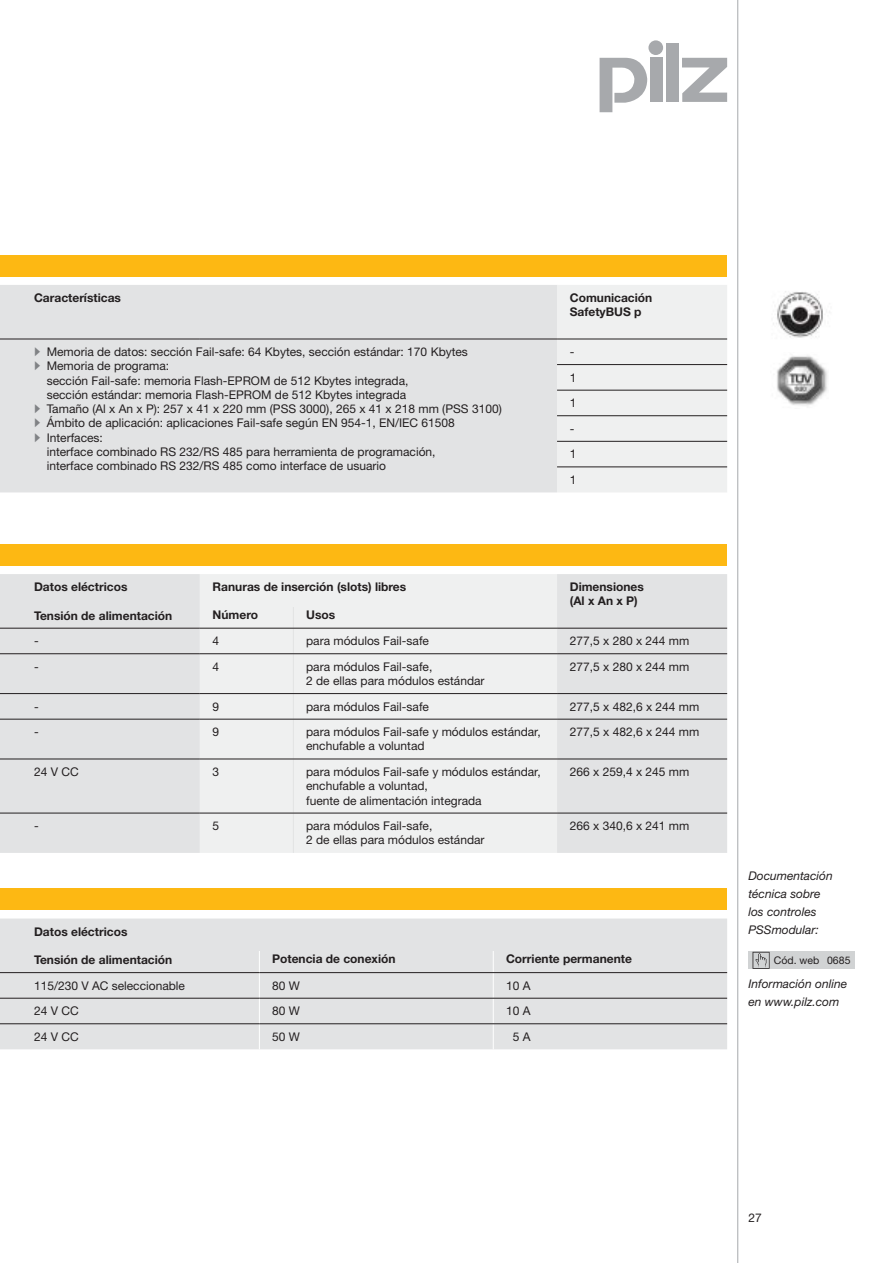
<style>
.page{position:relative;width:893px;height:1263px;background:#fff}
.page>*{position:absolute;margin:0;border:0;box-sizing:border-box;transform-origin:0 0}
.t1{font:12px/14.2px "Helvetica Neue LT Pro";color:#231f20}
.t2{font:700 12px/14.2px "Helvetica Neue LT Pro";color:#231f20}
.t3{font:italic 12px/18px "Helvetica Neue LT Pro";color:#231f20}
.t4{font:10.5px "Helvetica Neue LT Pro";color:#231f20}
.s1{color:#808285}
</style>
<div class="page">
<div style="left:1px;top:255px;width:726px;height:21px;background:#fdb813"></div>
<div style="left:1px;top:889px;width:726px;height:21px;background:#fdb813"></div>
<div style="left:1px;top:544px;width:726px;height:22px;background:#fdb813"></div>
<img style="left:773px;top:291px;width:50px;height:47px">
<img style="left:777px;top:355px;width:51px;height:51px">
<svg style="left:600px;top:58px;width:47px;height:54px"></svg>
<div style="left:650px;top:58px;width:12px;height:44px;background:#a7a9ac"></div>
<div style="left:648px;top:40px;width:15px;height:15px;background:#a7a9ac;border-radius:50%"></div>
<div style="left:666px;top:44px;width:12px;height:58px;background:#a7a9ac"></div>
<svg style="left:682px;top:58px;width:45px;height:44px"></svg>
<div style="left:748px;top:952px;width:107px;height:17px;background:#d1d3d4"></div>
<svg style="left:752px;top:952px;width:18px;height:17px"></svg>
<hr style="left:737px;top:0;width:1px;height:1262px;background:#a7a9ac">
<svg style="left:1px;top:285px;width:726px;height:207px;fill:#e2e3e4"></svg>
<hr style="left:557px;top:339px;width:170px;height:1px;background:#231f20">
<hr style="left:557px;top:364px;width:170px;height:1px;background:#231f20">
<hr style="left:557px;top:390px;width:170px;height:1px;background:#231f20">
<hr style="left:557px;top:415px;width:170px;height:1px;background:#231f20">
<hr style="left:557px;top:441px;width:170px;height:1px;background:#231f20">
<hr style="left:557px;top:466px;width:170px;height:1px;background:#231f20">
<hr style="left:1px;top:339px;width:199px;height:1px;background:#231f20">
<hr style="left:200px;top:339px;width:357px;height:1px;background:#231f20">
<div style="left:1px;top:918px;width:726px;height:131px;background:#e2e3e4"></div>
<hr style="left:493px;top:936px;width:1px;height:36px;background:#fff">
<svg style="left:493px;top:973px;width:1px;height:76px"></svg>
<hr style="left:259px;top:936px;width:1px;height:36px;background:#fff">
<svg style="left:259px;top:973px;width:1px;height:76px"></svg>
<hr style="left:1px;top:972px;width:258px;height:1px;background:#231f20">
<hr style="left:259px;top:972px;width:468px;height:1px;background:#231f20">
<hr style="left:1px;top:998px;width:258px;height:1px;background:#231f20">
<hr style="left:259px;top:998px;width:468px;height:1px;background:#231f20">
<hr style="left:1px;top:1023px;width:258px;height:1px;background:#231f20">
<hr style="left:259px;top:1023px;width:468px;height:1px;background:#231f20">
<div style="left:557px;top:574px;width:170px;height:279px;background:#e2e3e4"></div>
<svg style="left:1px;top:574px;width:556px;height:279px;fill:#eff0f0"></svg>
<hr style="left:557px;top:628px;width:170px;height:1px;background:#231f20">
<hr style="left:1px;top:653px;width:199px;height:1px;background:#231f20">
<hr style="left:557px;top:653px;width:170px;height:1px;background:#231f20">
<hr style="left:1px;top:693px;width:199px;height:1px;background:#231f20">
<hr style="left:557px;top:693px;width:170px;height:1px;background:#231f20">
<hr style="left:1px;top:719px;width:199px;height:1px;background:#231f20">
<hr style="left:557px;top:719px;width:170px;height:1px;background:#231f20">
<hr style="left:1px;top:759px;width:199px;height:1px;background:#231f20">
<hr style="left:557px;top:759px;width:170px;height:1px;background:#231f20">
<hr style="left:1px;top:813px;width:199px;height:1px;background:#231f20">
<hr style="left:557px;top:813px;width:170px;height:1px;background:#231f20">
<hr style="left:293px;top:654px;width:1px;height:39px;background:#e2e3e4">
<svg style="left:293px;top:694px;width:1px;height:25px"></svg>
<hr style="left:293px;top:719px;width:1px;height:40px;background:#e2e3e4">
<hr style="left:293px;top:759px;width:1px;height:54px;background:#e2e3e4">
<hr style="left:293px;top:813px;width:1px;height:40px;background:#e2e3e4">
<hr style="left:200px;top:653px;width:357px;height:1px;background:#231f20">
<hr style="left:200px;top:693px;width:357px;height:1px;background:#231f20">
<hr style="left:200px;top:719px;width:357px;height:1px;background:#231f20">
<hr style="left:200px;top:759px;width:357px;height:1px;background:#231f20">
<hr style="left:200px;top:813px;width:357px;height:1px;background:#231f20">
<svg style="left:293px;top:606px;width:1px;height:47px"></svg>
<hr style="left:1px;top:628px;width:199px;height:1px;background:#231f20">
<hr style="left:200px;top:628px;width:357px;height:1px;background:#231f20">
<div style="left:255px;top:934px;width:9px;height:17px;background:#e2e3e4"></div>
<div style="left:489px;top:934px;width:9px;height:17px;background:#e2e3e4"></div>
<div style="left:290px;top:599px;width:7px;height:7px;background:#eff0f0"></div>
<p class="t2" style="left:34px;top:292px;width:89px">Características</p>
<p class="t2" style="left:570px;top:292px;width:84px">Comunicación<br>SafetyBUS p</p>
<p class="t1" style="left:34px;top:346px;width:435px"><span class="s1">•</span> Memoria de datos: sección Fail-safe: 64 Kbytes, sección estándar: 170 Kbytes</p>
<p class="t1" style="left:47px;top:360px;width:363px;text-indent:-13px"><span class="s1">•</span> Memoria de programa:<br>sección Fail-safe: memoria Flash-EPROM de 512 Kbytes integrada, sección estándar: memoria Flash-EPROM de 512 Kbytes integrada</p>
<p class="t1" style="left:34px;top:403px;width:469px"><span class="s1">•</span> Tamaño (Al x An x P): 257 x 41 x 220 mm (PSS 3000), 265 x 41 x 218 mm (PSS 3100)</p>
<p class="t1" style="left:34px;top:417px;width:422px"><span class="s1">•</span> Ámbito de aplicación: aplicaciones Fail-safe según EN 954-1, EN/IEC 61508</p>
<p class="t1" style="left:47px;top:431px;width:390px;text-indent:-13px"><span class="s1">•</span> Interfaces:<br>interface combinado RS 232/RS 485 para herramienta de programación, interface combinado RS 232/RS 485 como interface de usuario</p>
<p class="t1" style="left:570px;top:340px;width:8px;line-height:25.7px">-<br>1<br>1 -<br>1<br>1</p>
<p class="t2" style="left:34px;top:581px;width:95px">Datos eléctricos</p>
<p class="t2" style="left:34px;top:609px;width:140px">Tensión de alimentación</p>
<p class="t2" style="left:213px;top:581px;width:195px">Ranuras de inserción (slots) libres</p>
<p class="t2" style="left:570px;top:581px;width:76px">Dimensiones (Al x An x P)</p>
<p class="t2" style="left:213px;top:608px;width:47px">Número</p>
<p class="t2" style="left:306px;top:608px;width:31px">Usos</p>
<p class="t1" style="left:34px;top:635px;width:6px">-</p>
<p class="t1" style="left:213px;top:635px;width:8px">4</p>
<p class="t1" style="left:306px;top:635px;width:124px">para módulos Fail-safe</p>
<p class="t1" style="left:570px;top:635px;width:121px">277,5 x 280 x 244 mm</p>
<p class="t1" style="left:34px;top:661px;width:6px">-</p>
<p class="t1" style="left:213px;top:661px;width:8px">4</p>
<p class="t1" style="left:306px;top:661px;width:180px">para módulos Fail-safe,<br>2 de ellas para módulos estándar</p>
<p class="t1" style="left:570px;top:661px;width:121px">277,5 x 280 x 244 mm</p>
<p class="t1" style="left:34px;top:700px;width:6px">-</p>
<p class="t1" style="left:213px;top:700px;width:8px">9</p>
<p class="t1" style="left:306px;top:700px;width:124px">para módulos Fail-safe</p>
<p class="t1" style="left:570px;top:700px;width:131px">277,5 x 482,6 x 244 mm</p>
<p class="t1" style="left:34px;top:726px;width:6px">-</p>
<p class="t1" style="left:213px;top:726px;width:8px">9</p>
<p class="t1" style="left:306px;top:726px;width:236px">para módulos Fail-safe y módulos estándar, enchufable a voluntad</p>
<p class="t1" style="left:570px;top:726px;width:131px">277,5 x 482,6 x 244 mm</p>
<p class="t1" style="left:34px;top:766px;width:46px">24 V CC</p>
<p class="t1" style="left:213px;top:766px;width:8px">3</p>
<p class="t1" style="left:306px;top:766px;width:236px">para módulos Fail-safe y módulos estándar, enchufable a voluntad,<br>fuente de alimentación integrada</p>
<p class="t1" style="left:570px;top:766px;width:121px">266 x 259,4 x 245 mm</p>
<p class="t1" style="left:34px;top:820px;width:6px">-</p>
<p class="t1" style="left:213px;top:820px;width:8px">5</p>
<p class="t1" style="left:306px;top:820px;width:180px">para módulos Fail-safe,<br>2 de ellas para módulos estándar</p>
<p class="t1" style="left:570px;top:820px;width:121px">266 x 340,6 x 241 mm</p>
<p class="t2" style="left:34px;top:925px;width:95px">Datos eléctricos</p>
<p class="t2" style="left:34px;top:954px;width:140px">Tensión de alimentación</p>
<p class="t2" style="left:272px;top:953px;width:125px">Potencia de conexión</p>
<p class="t2" style="left:506px;top:953px;width:127px">Corriente permanente</p>
<p class="t1" style="left:34px;top:979px;width:153px">115/230 V AC seleccionable</p>
<p class="t1" style="left:272px;top:979px;width:29px">80 W</p>
<p class="t1" style="left:506px;top:979px;width:26px">10 A</p>
<p class="t1" style="left:34px;top:1005px;width:46px">24 V CC</p>
<p class="t1" style="left:272px;top:1005px;width:29px">80 W</p>
<p class="t1" style="left:506px;top:1005px;width:26px">10 A</p>
<p class="t1" style="left:34px;top:1031px;width:46px">24 V CC</p>
<p class="t1" style="left:272px;top:1031px;width:29px">50 W</p>
<p class="t1" style="left:513px;top:1031px;width:19px">5 A</p>
<p class="t3" style="left:748px;top:868px;width:86px">Documentación técnica sobre los controles<br>PSSmodular:</p>
<p class="t4" style="left:774px;top:957px;width:78px">Cód. web 0685</p>
<p class="t3" style="left:748px;top:976px;width:100px">Información online en www.pilz.com</p>
<p class="t1" style="left:748px;top:1212px;width:15px">27</p>
</div>
